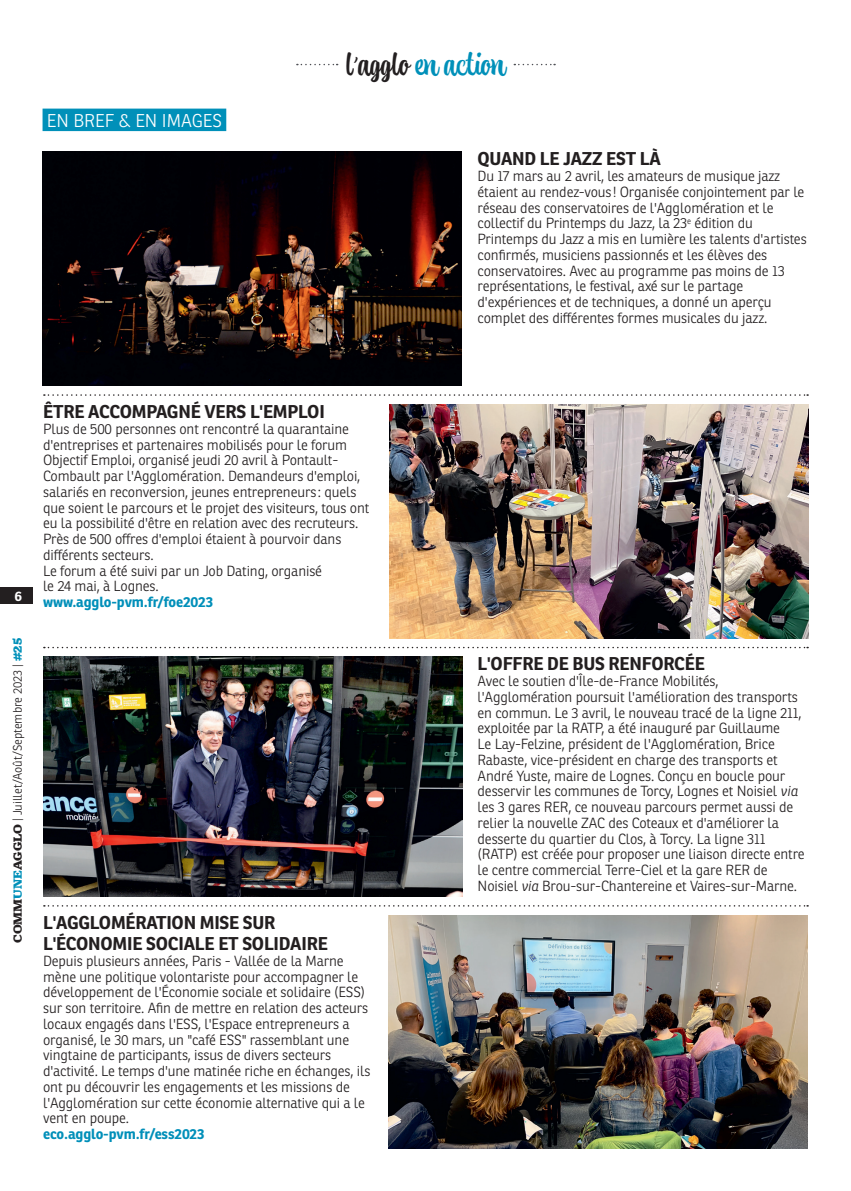
<style>
.page{position:relative;width:851px;height:1191px;background:#fff}
.page>*{position:absolute;margin:0;border:0;box-sizing:border-box;transform-origin:0 0}
.t1{font:30.75px "Atocha";color:#0090b9}
.t2{font:700 18px/21.6px "Ronnia";letter-spacing:-.01em;color:#231f20}
.t3{font:300 18px "Ronnia";color:#fff}
.t4{font:300 14.25px/15.8px "Ronnia";letter-spacing:-.01em;color:#231f20}
.t5{font:700 14.25px "Ronnia";letter-spacing:-.01em;color:#008fb9}
.t6{font:700 13.5px "Ronnia";color:#fff}
.t7{font:300 12px "Ronnia";color:#231f20}
.s1{color:#231f20}
.s2{font-family:"Turnip";font-weight:900}
.s3{font-family:"Turnip";font-weight:900;color:#0090b9}
.s4{font-style:italic}
</style>
<div class="page">
<svg style="left:297px;top:64px;width:40px;height:1px"></svg>
<svg style="left:514px;top:64px;width:41px;height:1px"></svg>
<div style="left:43px;top:109px;width:183px;height:22px;background:#0090b9"></div>
<img style="left:43px;top:152px;width:419px;height:234px">
<svg style="left:44px;top:394px;width:764px;height:2px"></svg>
<svg style="left:44px;top:647px;width:764px;height:1px"></svg>
<svg style="left:44px;top:905px;width:764px;height:1px"></svg>
<img style="left:389px;top:404px;width:419px;height:234px">
<img style="left:43px;top:656px;width:419px;height:240px">
<img style="left:388px;top:915px;width:419px;height:234px">
<div style="left:0;top:587px;width:33px;height:17px;background:#231f20"></div>
<p class="t3" style="left:47px;top:109px;width:177px">EN BREF &amp; EN IMAGES</p>
<h1 class="t1" style="left:346px;top:43px;width:161px"><span class="s1">l'agglo</span> en action</h1>
<p class="t2" style="left:477px;top:148px;width:185px">QUAND LE JAZZ EST LÀ</p>
<p class="t4" style="left:477px;top:168px;width:330px">Du 17 mars au 2 avril, les amateurs de musique jazz étaient au rendez-vous! Organisée conjointement par le réseau des conservatoires de l'Agglomération et le collectif du Printemps du Jazz, la 23<sup>e</sup> édition du Printemps du Jazz a mis en lumière les talents d'artistes confirmés, musiciens passionnés et les élèves des conservatoires. Avec au programme pas moins de 13 représentations, le festival, axé sur le partage d'expériences et de techniques, a donné un aperçu complet des différentes formes musicales du jazz.</p>
<p class="t6" style="left:15px;top:587px;width:9px">6</p>
<p class="t7" style="left:10px;top:943px;width:307px;rotate:-90deg"><span class="s2">COMM</span><span class="s3">UNE</span><span class="s2">AGGLO</span> | Juillet/Août/Septembre 2023 | <span class="s3">#25</span></p>
<p class="t2" style="left:43px;top:401px;width:283px">ÊTRE ACCOMPAGNÉ VERS L'EMPLOI</p>
<p class="t4" style="left:43px;top:421px;width:328px">Plus de 500 personnes ont rencontré la quarantaine d'entreprises et partenaires mobilisés pour le forum Objectif Emploi, organisé jeudi 20 avril à Pontault-Combault par l'Agglomération. Demandeurs d'emploi, salariés en reconversion, jeunes entrepreneurs: quels que soient le parcours et le projet des visiteurs, tous ont eu la possibilité d'être en relation avec des recruteurs.<br>Près de 500 offres d'emploi étaient à pourvoir dans différents secteurs.<br>Le forum a été suivi par un Job Dating, organisé<br>le 24 mai, à Lognes.</p>
<p class="t5" style="left:43px;top:593px;width:171px">www.agglo-pvm.fr/foe2023</p>
<p class="t2" style="left:43px;top:911px;width:286px">L'AGGLOMÉRATION MISE SUR<br>L'ÉCONOMIE SOCIALE ET SOLIDAIRE</p>
<p class="t4" style="left:43px;top:953px;width:329px">Depuis plusieurs années, Paris - Vallée de la Marne mène une politique volontariste pour accompagner le développement de l'Économie sociale et solidaire (ESS) sur son territoire. Afin de mettre en relation des acteurs locaux engagés dans l'ESS, l'Espace entrepreneurs a organisé, le 30 mars, un "café ESS" rassemblant une vingtaine de participants, issus de divers secteurs d'activité. Le temps d'une matinée riche en échanges, ils ont pu découvrir les engagements et les missions de l'Agglomération sur cette économie alternative qui a le vent en poupe.</p>
<p class="t5" style="left:43px;top:1125px;width:163px">eco.agglo-pvm.fr/ess2023</p>
<p class="t2" style="left:477px;top:653px;width:229px">L'OFFRE DE BUS RENFORCÉE</p>
<p class="t4" style="left:477px;top:673px;width:328px">Avec le soutien d'Île-de-France Mobilités, l'Agglomération poursuit l'amélioration des transports en commun. Le 3 avril, le nouveau tracé de la ligne 211, exploitée par la RATP, a été inauguré par Guillaume<br>Le Lay-Felzine, président de l'Agglomération, Brice Rabaste, vice-président en charge des transports et André Yuste, maire de Lognes. Conçu en boucle pour desservir les communes de Torcy, Lognes et Noisiel <span class="s4">via </span>les 3 gares RER, ce nouveau parcours permet aussi de relier la nouvelle ZAC des Coteaux et d'améliorer la desserte du quartier du Clos, à Torcy. La ligne 311 (RATP) est créée pour proposer une liaison directe entre le centre commercial Terre-Ciel et la gare RER de Noisiel <span class="s4">via</span> Brou-sur-Chantereine et Vaires-sur-Marne.</p>
</div>
